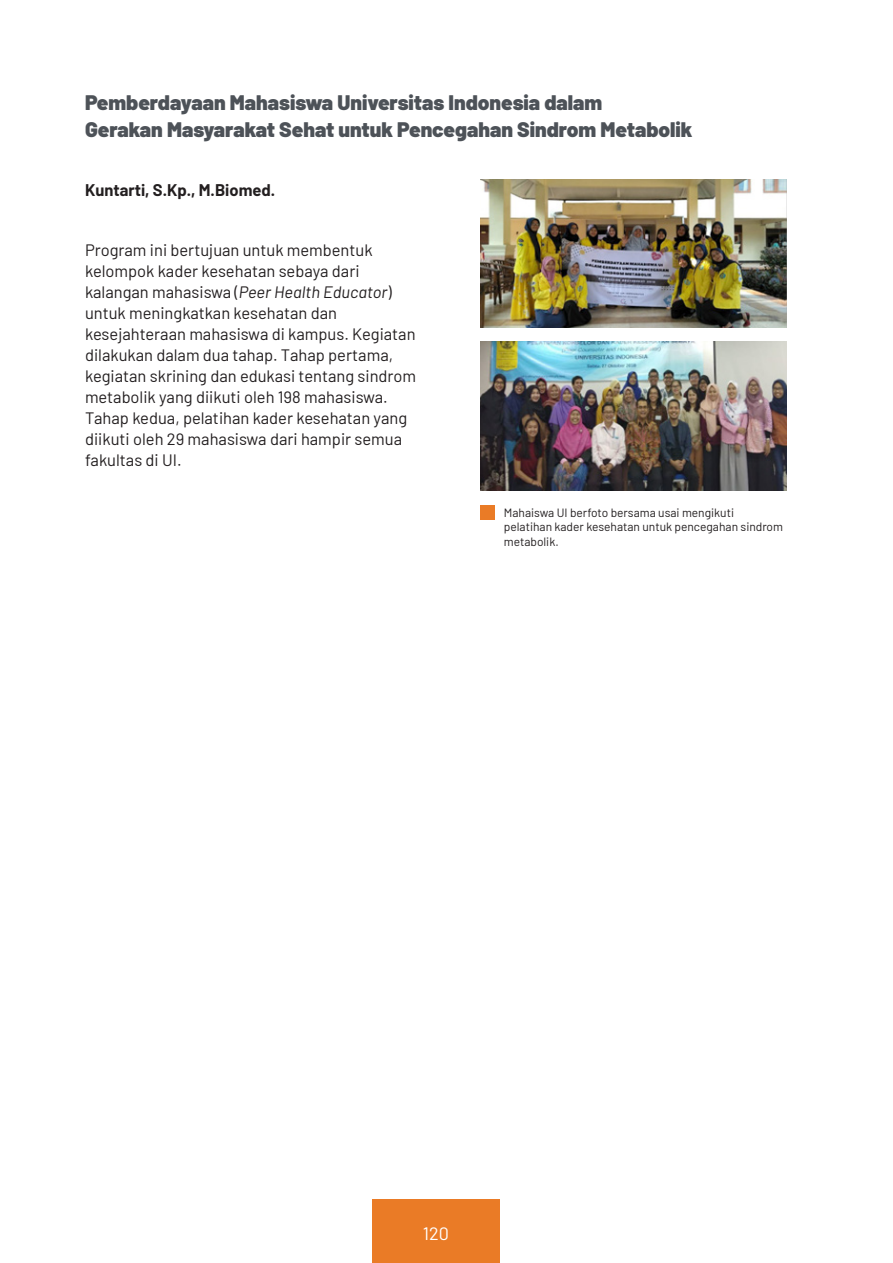
<style>
.page{position:relative;width:893px;height:1263px;background:#fff}
.page>*{position:absolute;margin:0;border:0;box-sizing:border-box;transform-origin:0 0}
.t1{font:900 21px "Barlow";color:#4d5258}
.t2{font:18px "Barlow";color:#fff}
.t3{font:16.5px/21px "Barlow";color:#231f20}
.t4{font:700 16.5px "Barlow";color:#231f20}
.t5{font:12px/14.4px "Barlow";color:#231f20}
.s1{font-style:italic}
</style>
<div class="page">
<div style="left:372px;top:1199px;width:128px;height:64px;background:#ea7b26"></div>
<div style="left:480px;top:505px;width:15px;height:15px;background:#ea7b26"></div>
<img style="left:480px;top:342px;width:307px;height:149px">
<img style="left:480px;top:179px;width:307px;height:149px">
<p class="t1" style="left:85px;top:86px;width:519px">Pemberdayaan Mahasiswa Universitas Indonesia dalam</p>
<p class="t1" style="left:85px;top:113px;width:609px">Gerakan Masyarakat Sehat untuk Pencegahan Sindrom Metabolik</p>
<p class="t4" style="left:85px;top:177px;width:192px">Kuntarti, S.Kp., M.Biomed.</p>
<p class="t3" style="left:85px;top:238px;width:332px">Program ini bertujuan untuk membentuk kelompok kader kesehatan sebaya dari kalangan mahasiswa (<span class="s1">Peer Health Educator</span>) untuk meningkatkan kesehatan dan kesejahteraan mahasiswa di kampus. Kegiatan dilakukan dalam dua tahap. Tahap pertama, kegiatan skrining dan edukasi tentang sindrom metabolik yang diikuti oleh 198 mahasiswa.<br>Tahap kedua, pelatihan kader kesehatan yang diikuti oleh 29 mahasiswa dari hampir semua fakultas di UI.</p>
<p class="t5" style="left:504px;top:504px;width:281px">Mahaiswa UI berfoto bersama usai mengikuti pelatihan kader kesehatan untuk pencegahan sindrom metabolik.</p>
<p class="t2" style="left:423px;top:1220px;width:28px">120</p>
</div>
